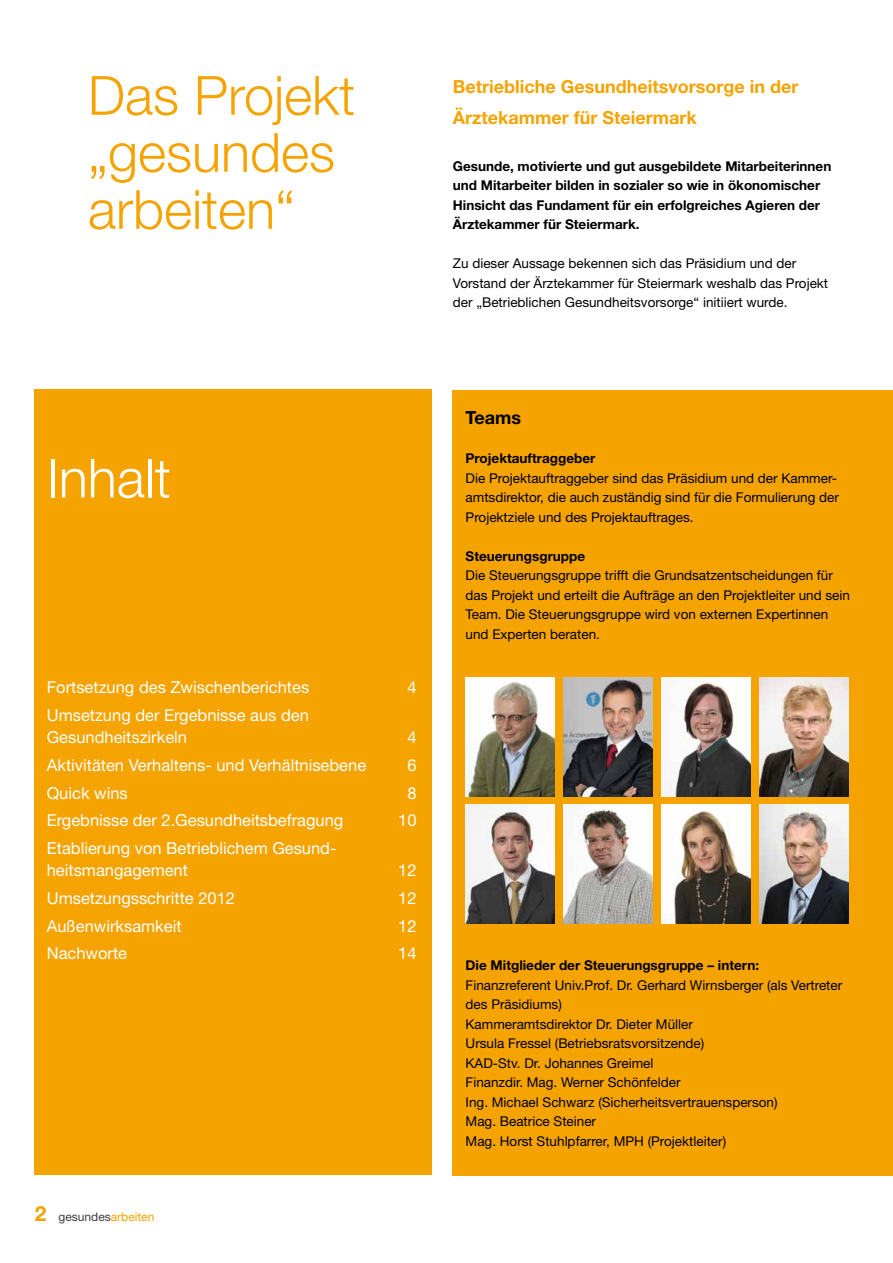
<style>
.page{position:relative;width:893px;height:1263px;background:#fff}
.page>*{position:absolute;margin:0;border:0;box-sizing:border-box;transform-origin:0 0}
.t1{font:300 54px/57px "Helvetica Neue OTF";color:#f5a301}
.t2{font:300 54px "Helvetica Neue OTF";color:#fff}
.t3{font:700 18px/31.5px "Helvetica Neue OTF";color:#f5a301}
.t4{font:700 18px "Helvetica Neue OTF";color:#000}
.t5{font:16.5px/22.5px "Helvetica Neue OTF";color:#fff}
.t6{font:13.5px/19.5px "Helvetica Neue OTF";color:#000}
.t7{font:700 13.5px/19.5px "Helvetica Neue OTF";color:#000}
.t8{font:12px "Helvetica Neue OTF";color:#3e3d40}
.s1{font-weight:700;font-size:21px;color:#f5a301}
.s2{color:#f5a301}
</style>
<div class="page">
<div style="left:453px;top:390px;width:440px;height:786px;background:#f5a301"></div>
<img style="left:466px;top:677px;width:89px;height:119px">
<img style="left:563px;top:677px;width:90px;height:119px">
<img style="left:661px;top:677px;width:89px;height:119px">
<img style="left:759px;top:677px;width:89px;height:119px">
<img style="left:466px;top:805px;width:89px;height:119px">
<img style="left:563px;top:805px;width:90px;height:119px">
<img style="left:661px;top:805px;width:89px;height:119px">
<img style="left:759px;top:805px;width:89px;height:119px">
<div style="left:34px;top:390px;width:398px;height:785px;background:#f5a301"></div>
<h1 class="t1" style="left:88px;top:66px;width:269px">Das Projekt „gesundes arbeiten“</h1>
<h2 class="t3" style="left:453px;top:70px;width:347px">Betriebliche Gesundheitsvorsorge in der<br>Ärztekammer für Steiermark</h2>
<p class="t7" style="left:453px;top:156px;width:380px">Gesunde, motivierte und gut ausgebildete Mitarbeiterinnen und Mitarbeiter bilden in sozialer so wie in ökonomischer Hinsicht das Fundament für ein erfolgreiches Agieren der Ärztekammer für Steiermark.</p>
<p class="t6" style="left:453px;top:253px;width:377px">Zu dieser Aussage bekennen sich das Präsidium und der<br>Vorstand der Ärztekammer für Steiermark weshalb das Projekt der „Betrieblichen Gesundheitsvorsorge“ initiiert wurde.</p>
<h1 class="t2" style="left:47px;top:445px;width:125px">Inhalt</h1>
<p class="t5" style="left:47px;top:676px;width:264px">Fortsetzung des Zwischenberichtes</p>
<p class="t5" style="left:407px;top:676px;width:11px">4</p>
<p class="t5" style="left:47px;top:704px;width:264px">Umsetzung der Ergebnisse aus den<br>Gesundheitszirkeln</p>
<p class="t5" style="left:407px;top:726px;width:11px">4</p>
<p class="t5" style="left:47px;top:754px;width:321px">Aktivitäten Verhaltens- und Verhältnisebene</p>
<p class="t5" style="left:407px;top:754px;width:11px">6</p>
<p class="t5" style="left:47px;top:781px;width:82px">Quick wins</p>
<p class="t5" style="left:407px;top:781px;width:11px">8</p>
<p class="t5" style="left:47px;top:809px;width:298px">Ergebnisse der 2.Gesundheitsbefragung</p>
<p class="t5" style="left:398px;top:809px;width:20px">10</p>
<p class="t5" style="left:47px;top:836px;width:290px">Etablierung von Betrieblichem Gesund&shy;heitsmangagement</p>
<p class="t5" style="left:398px;top:859px;width:20px">12</p>
<p class="t5" style="left:47px;top:887px;width:190px">Umsetzungsschritte 2012</p>
<p class="t5" style="left:398px;top:887px;width:20px">12</p>
<p class="t5" style="left:47px;top:914px;width:136px">Außenwirksamkeit</p>
<p class="t5" style="left:398px;top:914px;width:20px">12</p>
<p class="t5" style="left:47px;top:942px;width:82px">Nachworte</p>
<p class="t5" style="left:398px;top:942px;width:20px">14</p>
<p class="t8" style="left:35px;top:1209px;width:121px"><span class="s1">2</span> gesundes<span class="s2">arbeiten</span></p>
<h2 class="t4" style="left:466px;top:406px;width:57px">Teams</h2>
<p class="t7" style="left:466px;top:448px;width:131px">Projektauftraggeber</p>
<p class="t6" style="left:466px;top:468px;width:375px">Die Projektauftraggeber sind das Präsidium und der Kammer&shy;amtsdirektor, die auch zuständig sind für die Formulierung der<br>Projektziele und des Projektauftrages.</p>
<p class="t7" style="left:466px;top:546px;width:121px">Steuerungsgruppe</p>
<p class="t6" style="left:466px;top:565px;width:386px">Die Steuerungsgruppe trifft die Grundsatzentscheidungen für das Projekt und erteilt die Aufträge an den Projektleiter und sein Team. Die Steuerungsgruppe wird von externen Expertinnen und Experten beraten.</p>
<p class="t7" style="left:466px;top:955px;width:295px">Die Mitglieder der Steuerungsgruppe – intern:</p>
<p class="t6" style="left:466px;top:975px;width:378px">Finanzreferent Univ.Prof. Dr. Gerhard Wirnsberger (als Vertreter des Präsidiums)<br>Kammeramtsdirektor Dr. Dieter Müller<br>Ursula Fressel (Betriebsratsvorsitzende)<br>KAD-Stv. Dr. Johannes Greimel<br>Finanzdir. Mag. Werner Schönfelder<br>Ing. Michael Schwarz (Sicherheitsvertrauensperson)<br>Mag. Beatrice Steiner<br>Mag. Horst Stuhlpfarrer, MPH (Projektleiter)</p>
</div>
